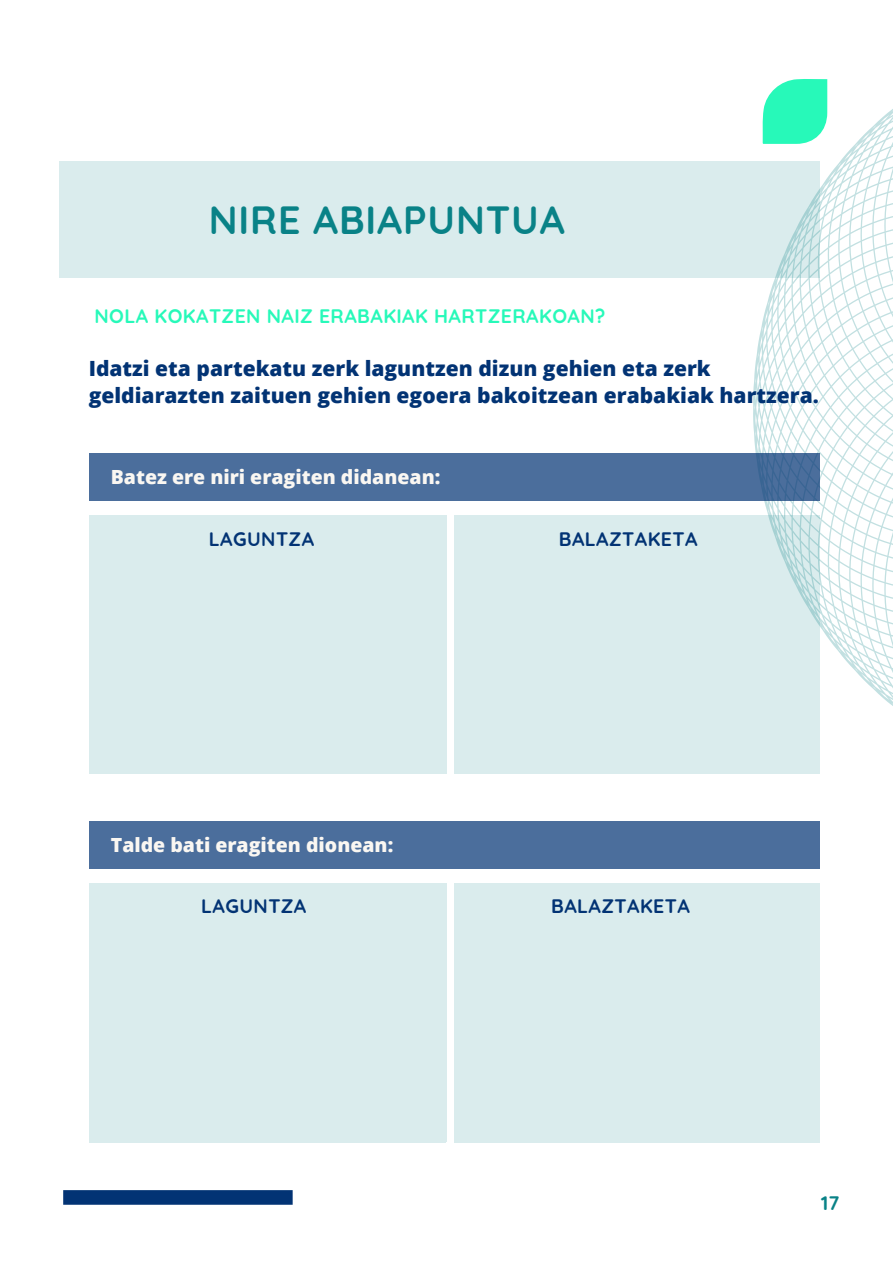
<style>
.page{position:relative;width:893px;height:1264px;background:#fff}
.page>*{position:absolute;margin:0;border:0;box-sizing:border-box;transform-origin:0 0}
.t1{font:700 39.3px "Quicksand";letter-spacing:.02em;color:#098287}
.t2{font:800 21px/27px "Open Sans";color:#023374}
.t3{font:800 19.5px "Open Sans";color:#faf7f2}
.t4{font:700 19.5px "Quicksand";letter-spacing:.02em;color:#27f9b9}
.t5{font:700 19.5px "Quicksand";letter-spacing:.02em;color:#023374}
.t6{font:700 19.5px "Quicksand";color:#098287}
</style>
<div class="page">
<svg style="left:753px;top:79px;width:139px;height:695px"></svg>
<svg style="left:762px;top:79px;width:65px;height:65px"></svg>
<div style="left:63px;top:1190px;width:229px;height:14px;background:#023374"></div>
<div style="left:60px;top:161px;width:758px;height:116px;background:#daeced"></div>
<div style="left:89px;top:453px;width:730px;height:48px;background:#4b6e9c"></div>
<div style="left:89px;top:515px;width:357px;height:258px;background:#daeced"></div>
<div style="left:454px;top:515px;width:365px;height:258px;background:#daeced"></div>
<div style="left:89px;top:821px;width:730px;height:48px;background:#4b6e9c"></div>
<div style="left:89px;top:883px;width:357px;height:259px;background:#daeced"></div>
<div style="left:454px;top:883px;width:365px;height:259px;background:#daeced"></div>
<p class="t1" style="left:209px;top:194px;width:357px">NIRE ABIAPUNTUA</p>
<p class="t4" style="left:95px;top:303px;width:512px">NOLA KOKATZEN NAIZ ERABAKIAK HARTZERAKOAN?</p>
<p class="t2" style="left:89px;top:354px;width:731px">Idatzi eta partekatu zerk laguntzen dizun gehien eta zerk geldiarazten zaituen gehien egoera bakoitzean erabakiak hartzera.</p>
<p class="t3" style="left:111px;top:463px;width:331px">Batez ere niri eragiten didanean:</p>
<p class="t5" style="left:209px;top:526px;width:107px">LAGUNTZA</p>
<p class="t5" style="left:559px;top:526px;width:140px">BALAZTAKETA</p>
<p class="t3" style="left:111px;top:831px;width:284px">Talde bati eragiten dionean:</p>
<p class="t5" style="left:201px;top:894px;width:107px">LAGUNTZA</p>
<p class="t5" style="left:551px;top:894px;width:140px">BALAZTAKETA</p>
<p class="t6" style="left:821px;top:1190px;width:20px">17</p>
</div>
